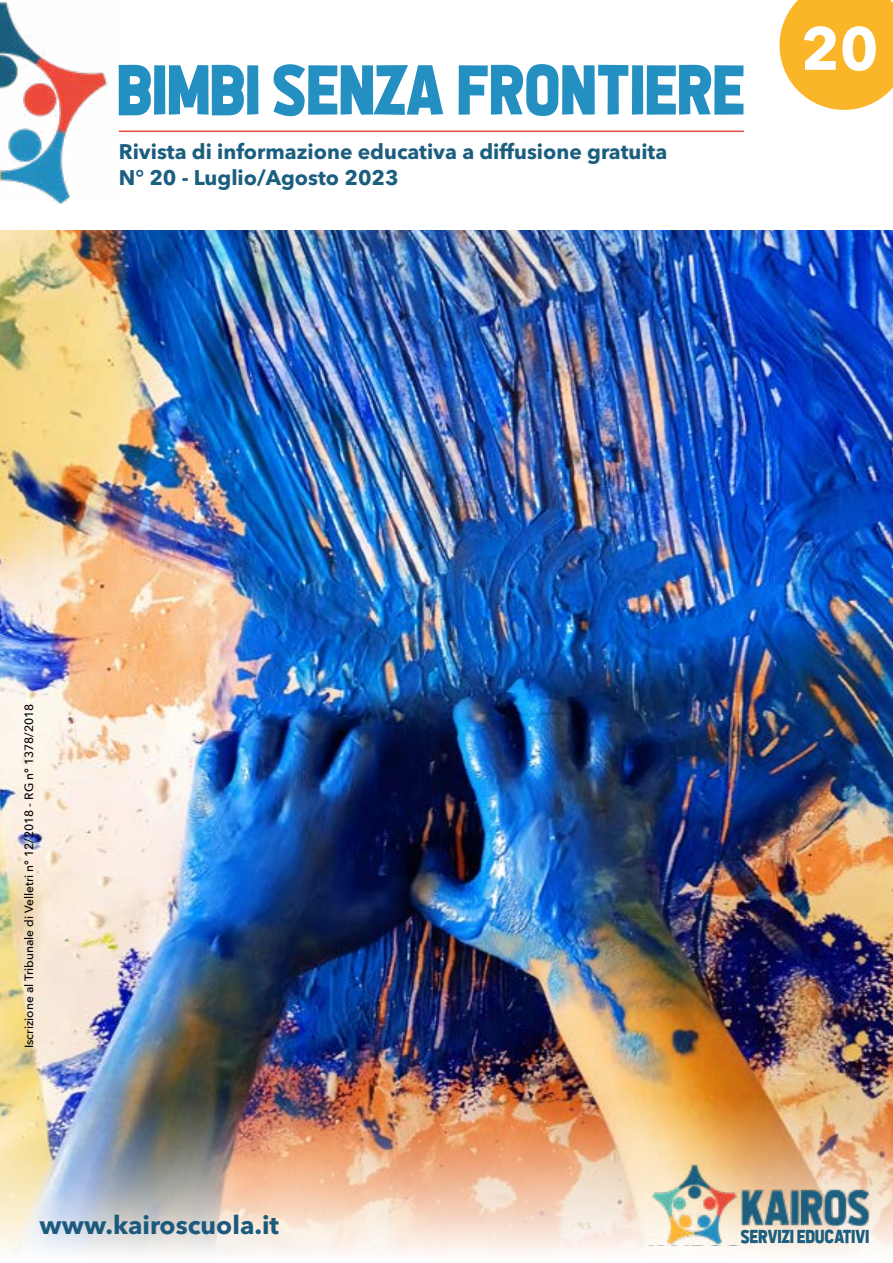
<style>
.page{position:relative;width:893px;height:1263px;background:#fff}
.page>*{position:absolute;margin:0;border:0;box-sizing:border-box;transform-origin:0 0}
.t1{font:70.5px "Allthe Waytothe Sun";color:#248fc1}
.t2{font:700 60px "Avenir Next LT Pro";color:#fff}
.t3{font:700 25.5px "Avenir Next LT Pro";color:#1b5a7d}
.t4{font:700 21px/25.2px "Avenir Next LT Pro";color:#1b5e7f}
.t5{font:18.75px "Allthe Waytothe Sun";color:#1b5e7f}
.t6{font:500 12px "Avenir Next";color:#000}
</style>
<div class="page">
<img style="left:0;top:231px;width:893px;height:866px">
<img style="left:0;top:1097px;width:893px;height:157px">
<img style="left:648px;top:1163px;width:92px;height:82px">
<img style="left:0;top:2px;width:119px;height:201px">
<svg style="left:779px;top:0;width:114px;height:110px;background:#fabe44"></svg>
<img style="left:741px;top:1189px;width:129px;height:36px">
<hr style="left:119px;top:131px;width:625px;height:1px;background:#eb4a3b">
<h1 class="t1" style="left:119px;top:58px;width:629px">BIMBI SENZA FRONTIERE</h1>
<p class="t4" style="left:119px;top:139px;width:550px">Rivista di informazione educativa a diffusione gratuita<br>N° 20 - Luglio/Agosto 2023</p>
<h2 class="t2" style="left:801px;top:12px;width:79px">20</h2>
<p class="t6" style="left:19px;top:1048px;width:346px;rotate:-90deg">Iscrizione al Tribunale di Velletri n° 12/2018 - RG n° 1378/2018</p>
<p class="t3" style="left:40px;top:1209px;width:241px">www.kairoscuola.it</p>
<p class="t5" style="left:741px;top:1228px;width:130px">SERVIZI EDUCATIVI</p>
</div>
